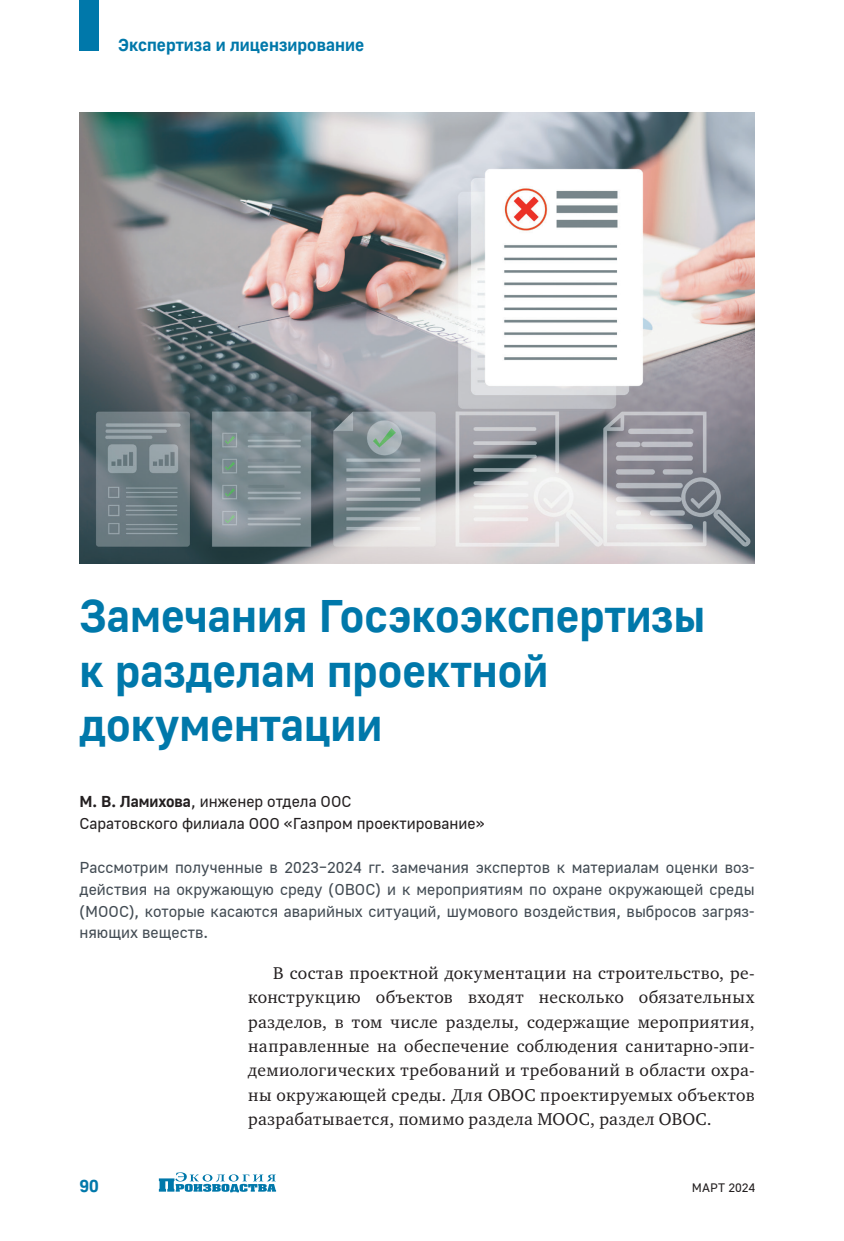
<style>
.page{position:relative;width:844px;height:1241px;background:#fff}
.page>*{position:absolute;margin:0;border:0;box-sizing:border-box;transform-origin:0 0}
.Заголовок{font:700 45.5px/54.6px "Golos UI";color:#0078aa}
.Текст{font:17.5px/24.3px "Charter C";letter-spacing:.02em;color:#231f20;text-align:justify}
.t1{font:700 17.5px "Golos UI";color:#0078aa}
.ЛИД{font:15.75px/21.9px "Golos UI";color:#424b53;text-align:justify}
.Автор{font:15.75px "Golos UI";color:#231f20}
.t2{font:12.25px "Golos UI";letter-spacing:.005em;color:#231f20}
.s1{font-weight:700}
</style>
<div class="page">
<img style="left:79px;top:112px;width:675px;height:451px">
<svg style="left:159px;top:1172px;width:117px;height:20px"></svg>
<div style="left:79px;top:0;width:20px;height:51px;background:#0078aa"></div>
<p class="t1" style="left:118px;top:34px;width:247px">Экспертиза и лицензирование</p>
<p class="Заголовок" style="left:79px;top:588px;width:627px">Замечания Госэкоэкспертизы к разделам проектной документации</p>
<p class="Автор" style="left:79px;top:792px;width:273px"><span class="s1">М. В. Ламихова</span>, инженер отдела ООС</p>
<p class="Автор" style="left:79px;top:814px;width:406px">Саратовского филиала ООО «Газпром проектирование»</p>
<p class="ЛИД" style="left:79px;top:856px;width:676px">Рассмотрим полученные в 2023–2024 гг. замечания экспертов к материалам оценки воз&shy;действия на окружающую среду (ОВОС) и к мероприятиям по охране окружающей среды (МООС), которые касаются аварийных ситуаций, шумового воздействия, выбросов загряз&shy;няющих веществ.</p>
<p class="Текст" style="left:248px;top:960px;width:508px;text-indent:25px">В состав проектной документации на строительство, ре&shy;конструкцию объектов входят несколько обязательных разделов, в том числе разделы, содержащие мероприятия, направленные на обеспечение соблюдения санитарно-эпи&shy;демиологических требований и требований в области охра&shy;ны окружающей среды. Для ОВОС проектируемых объектов разрабатывается, помимо раздела МООС, раздел ОВОС.</p>
<p class="t1" style="left:79px;top:1175px;width:21px">90</p>
<p class="t2" style="left:691px;top:1180px;width:65px">МАРТ 2024</p>
</div>
